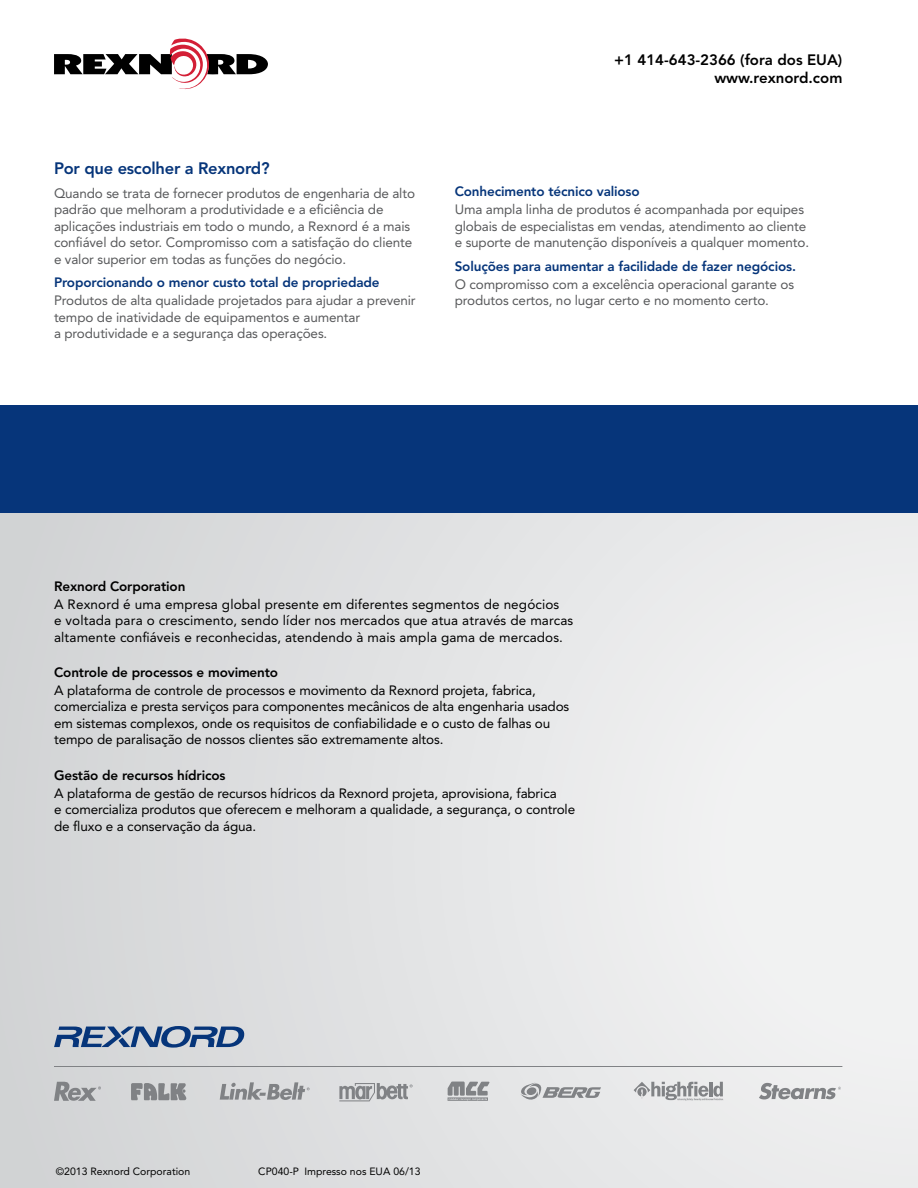
<style>
.page{position:relative;width:918px;height:1188px;background:#fff}
.page>*{position:absolute;margin:0;border:0;box-sizing:border-box;transform-origin:0 0}
.t1{font:800 16.5px "Avenir LT Std";letter-spacing:-.015em;color:#06357a}
.t2{font:800 15px/18px "Avenir LT Std";color:#000;text-align:right}
.t3{font:13.5px/16.5px "Avenir LT Std";letter-spacing:-.01em;color:#58595b}
.t4{font:13.5px/16.5px "Avenir LT Std";letter-spacing:-.01em;color:#000}
.t5{font:13.5px/16.5px "Avenir LT Std";letter-spacing:.01em;color:#000}
.t6{font:800 13.5px "Avenir LT Std";letter-spacing:-.01em;color:#06357a}
.t7{font:800 13.5px "Avenir LT Std";letter-spacing:-.01em;color:#000}
.t8{font:10.5px "Avenir LT Std";color:#000}
</style>
<div class="page">
<div style="left:0;top:500px;width:918px;height:688px;background:linear-gradient(to right,#d2d4d5,#f4f4f5)"></div>
<svg style="left:54px;top:38px;width:214px;height:52px"></svg>
<svg style="left:54px;top:1026px;width:191px;height:22px;background:#748bac"></svg>
<hr style="left:54px;top:1066px;width:788px;height:1px;background:#808285">
<svg style="left:520px;top:1083px;width:81px;height:21px;background:#c3c4c6"></svg>
<svg style="left:634px;top:1082px;width:90px;height:19px;background:#bbbcbe"></svg>
<svg style="left:759px;top:1083px;width:82px;height:16px"></svg>
<svg style="left:131px;top:1083px;width:55px;height:17px"></svg>
<svg style="left:220px;top:1082px;width:90px;height:18px;background:#b2b3b5"></svg>
<svg style="left:339px;top:1083px;width:74px;height:18px"></svg>
<svg style="left:448px;top:1082px;width:41px;height:19px"></svg>
<svg style="left:54px;top:1082px;width:47px;height:19px"></svg>
<div style="left:0;top:405px;width:918px;height:108px;background:#06357a"></div>
<p class="t1" style="left:54px;top:159px;width:217px">Por que escolher a Rexnord?</p>
<p class="t3" style="left:54px;top:185px;width:363px">Quando se trata de fornecer produtos de engenharia de alto padrão que melhoram a produtividade e a eficiência de aplicações industriais em todo o mundo, a Rexnord é a mais confiável do setor. Compromisso com a satisfação do cliente e valor superior em todas as funções do negócio.</p>
<p class="t6" style="left:54px;top:275px;width:327px">Proporcionando o menor custo total de propriedade</p>
<p class="t3" style="left:54px;top:293px;width:363px">Produtos de alta qualidade projetados para ajudar a prevenir tempo de inatividade de equipamentos e aumentar<br>a produtividade e a segurança das operações.</p>
<p class="t2" style="left:614px;top:51px;width:230px">+1 414-643-2366 (fora dos EUA) www.rexnord.com</p>
<p class="t6" style="left:455px;top:184px;width:187px">Conhecimento técnico valioso</p>
<p class="t3" style="left:455px;top:201px;width:356px">Uma ampla linha de produtos é acompanhada por equipes globais de especialistas em vendas, atendimento ao cliente e suporte de manutenção disponíveis a qualquer momento.</p>
<p class="t6" style="left:455px;top:258px;width:343px">Soluções para aumentar a facilidade de fazer negócios.</p>
<p class="t3" style="left:455px;top:276px;width:341px">O compromisso com a excelência operacional garante os produtos certos, no lugar certo e no momento certo.</p>
<p class="t7" style="left:54px;top:578px;width:133px">Rexnord Corporation</p>
<p class="t5" style="left:54px;top:596px;width:521px">A Rexnord é uma empresa global presente em diferentes segmentos de negócios<br>e voltada para o crescimento, sendo líder nos mercados que atua através de marcas altamente confiáveis e reconhecidas, atendendo à mais ampla gama de mercados.</p>
<p class="t7" style="left:54px;top:664px;width:226px">Controle de processos e movimento</p>
<p class="t4" style="left:54px;top:682px;width:517px">A plataforma de controle de processos e movimento da Rexnord projeta, fabrica, comercializa e presta serviços para componentes mecânicos de alta engenharia usados em sistemas complexos, onde os requisitos de confiabilidade e o custo de falhas ou tempo de paralisação de nossos clientes são extremamente altos.</p>
<p class="t7" style="left:54px;top:767px;width:173px">Gestão de recursos hídricos</p>
<p class="t4" style="left:54px;top:785px;width:523px">A plataforma de gestão de recursos hídricos da Rexnord projeta, aprovisiona, fabrica<br>e comercializa produtos que oferecem e melhoram a qualidade, a segurança, o controle de fluxo e a conservação da água.</p>
<p class="t8" style="left:56px;top:1165px;width:136px">©2013 Rexnord Corporation</p>
<p class="t8" style="left:258px;top:1165px;width:164px">CP040-P Impresso nos EUA 06/13</p>
</div>
